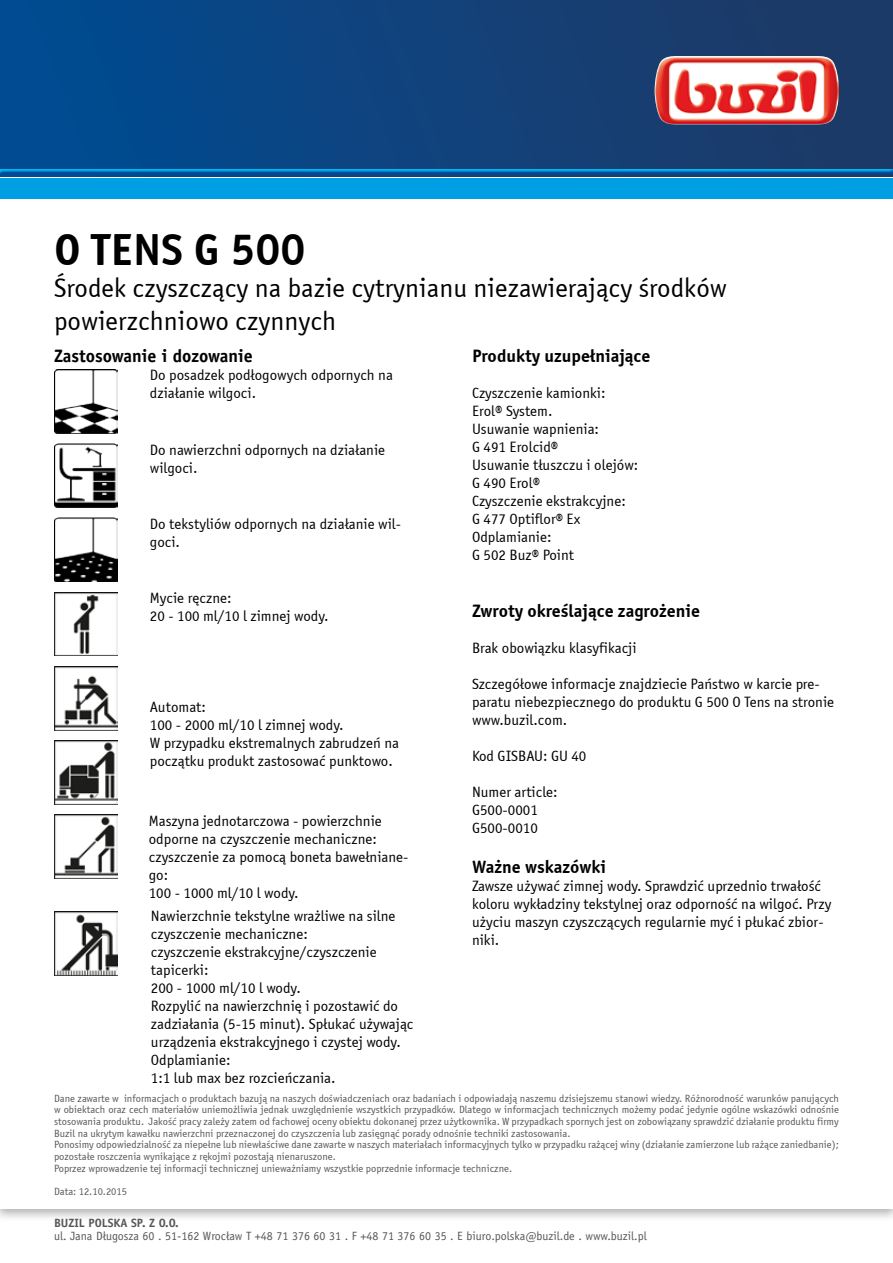
<style>
.page{position:relative;width:893px;height:1263px;background:#fff}
.page>*{position:absolute;margin:0;border:0;box-sizing:border-box;transform-origin:0 0}
.t1{font:700 45px "Officina Sans E";color:#000}
.t2{font:27px/32.4px "Officina Sans E";color:#000}
.t3{font:700 18px "Officina Sans E";color:#000}
.t4{font:700 18px "Officina Sans Std";color:#000}
.t5{font:15px/18px "Officina Sans E";color:#000}
.t6{font:12px "Officina Sans Std";color:#575756}
.t7{font:700 12px "Officina Sans Std";color:#575756}
.t8{font:10.5px/11.7px "Officina Sans E";color:#575756}
</style>
<div class="page">
<div style="left:0;top:178px;width:893px;height:21px;background:#009fe3"></div>
<div style="left:0;top:0;width:893px;height:177px;background:linear-gradient(to right,#004b93,#213964)"></div>
<img style="left:655px;top:56px;width:184px;height:68px">
<img style="left:54px;top:592px;width:64px;height:64px">
<img style="left:54px;top:815px;width:64px;height:64px">
<img style="left:54px;top:444px;width:64px;height:63px">
<img style="left:54px;top:518px;width:64px;height:64px">
<img style="left:54px;top:369px;width:64px;height:64px">
<img style="left:54px;top:666px;width:64px;height:64px">
<img style="left:54px;top:741px;width:64px;height:63px">
<img style="left:54px;top:911px;width:64px;height:64px">
<div style="left:0;top:168px;width:893px;height:8px;background:#004b91;opacity:.75"></div>
<h1 class="t1" style="left:54px;top:222px;width:253px">O TENS G 500</h1>
<h2 class="t2" style="left:54px;top:272px;width:674px">Środek czyszczący na bazie cytrynianu niezawierający środków powierzchniowo czynnych</h2>
<p class="t5" style="left:150px;top:366px;width:245px">Do posadzek podłogowych odpornych na działanie wilgoci.</p>
<p class="t4" style="left:54px;top:344px;width:200px">Zastosowanie i dozowanie</p>
<p class="t3" style="left:472px;top:344px;width:180px">Produkty uzupełniające</p>
<p class="t5" style="left:472px;top:384px;width:168px">Czyszczenie kamionki:<br>Erol® System.<br>Usuwanie wapnienia:<br>G 491 Erolcid®<br>Usuwanie tłuszczu i olejów:<br>G 490 Erol®<br>Czyszczenie ekstrakcyjne:<br>G 477 Optiflor® Ex<br>Odplamianie:<br>G 502 Buz® Point</p>
<p class="t5" style="left:150px;top:441px;width:237px">Do nawierzchni odpornych na działanie wilgoci.</p>
<p class="t5" style="left:150px;top:515px;width:253px">Do tekstyliów odpornych na działanie wil&shy;goci.</p>
<p class="t5" style="left:150px;top:589px;width:180px">Mycie ręczne:<br>20 - 100 ml/10 l zimnej wody.</p>
<p class="t5" style="left:150px;top:698px;width:251px">Automat:<br>100 - 2000 ml/10 l zimnej wody.<br>W przypadku ekstremalnych zabrudzeń na początku produkt zastosować punktowo.</p>
<p class="t5" style="left:149px;top:812px;width:261px">Maszyna jednotarczowa - powierzchnie odporne na czyszczenie mechaniczne: czyszczenie za pomocą boneta bawełniane&shy;go:<br>100 - 1000 ml/10 l wody.</p>
<p class="t5" style="left:151px;top:907px;width:264px">Nawierzchnie tekstylne wrażliwe na silne czyszczenie mechaniczne:<br>czyszczenie ekstrakcyjne/czyszczenie tapicerki:<br>200 - 1000 ml/10 l wody.<br>Rozpylić na nawierzchnię i pozostawić do zadziałania (5-15 minut). Spłukać używając urządzenia ekstrakcyjnego i czystej wody.<br>Odplamianie:<br>1:1 lub max bez rozcieńczania.</p>
<p class="t3" style="left:472px;top:600px;width:230px">Zwroty określające zagrożenie</p>
<p class="t5" style="left:472px;top:639px;width:166px">Brak obowiązku klasyfikacji</p>
<p class="t5" style="left:472px;top:675px;width:364px">Szczegółowe informacje znajdziecie Państwo w karcie pre&shy;paratu niebezpiecznego do produktu G 500 O Tens na stronie www.buzil.com.</p>
<p class="t5" style="left:472px;top:747px;width:116px">Kod GISBAU: GU 40</p>
<p class="t5" style="left:472px;top:783px;width:87px">Numer article:<br>G500-0001<br>G500-0010</p>
<p class="t3" style="left:472px;top:856px;width:136px">Ważne wskazówki</p>
<p class="t5" style="left:472px;top:877px;width:361px">Zawsze używać zimnej wody. Sprawdzić uprzednio trwałość koloru wykładziny tekstylnej oraz odporność na wilgoć. Przy użyciu maszyn czyszczących regularnie myć i płukać zbior&shy;niki.</p>
<p class="t8" style="left:54px;top:1092px;width:786px">Dane zawarte w informacjach o produktach bazują na naszych doświadczeniach oraz badaniach i odpowiadają naszemu dzisiejszemu stanowi wiedzy. Różnorodność warunków panujących w obiektach oraz cech materiałów uniemożliwia jednak uwzględnienie wszystkich przypadków. Dlatego w informacjach technicznych możemy podać jedynie ogólne wskazówki odnośnie stosowania produktu. Jakość pracy zależy zatem od fachowej oceny obiektu dokonanej przez użytkownika. W przypadkach spornych jest on zobowiązany sprawdzić działanie produktu firmy Buzil na ukrytym kawałku nawierzchni przeznaczonej do czyszczenia lub zasięgnąć porady odnośnie techniki zastosowania.<br>Ponosimy odpowiedzialność za niepełne lub niewłaściwe dane zawarte w naszych materiałach informacyjnych tylko w przypadku rażącej winy (działanie zamierzone lub rażące zaniedbanie); pozostałe roszczenia wynikające z rękojmi pozostają nienaruszone.<br>Poprzez wprowadzenie tej informacji technicznej unieważniamy wszystkie poprzednie informacje techniczne.</p>
<p class="t8" style="left:54px;top:1186px;width:75px">Data: 12.10.2015</p>
<p class="t7" style="left:54px;top:1215px;width:126px">BUZIL POLSKA SP. Z O.O.</p>
<p class="t6" style="left:54px;top:1229px;width:594px">ul. Jana Długosza 60 . 51-162 Wrocław T +48 71 376 60 31 . F +48 71 376 60 35 . E biuro.polska@buzil.de . www.buzil.pl</p>
</div>
